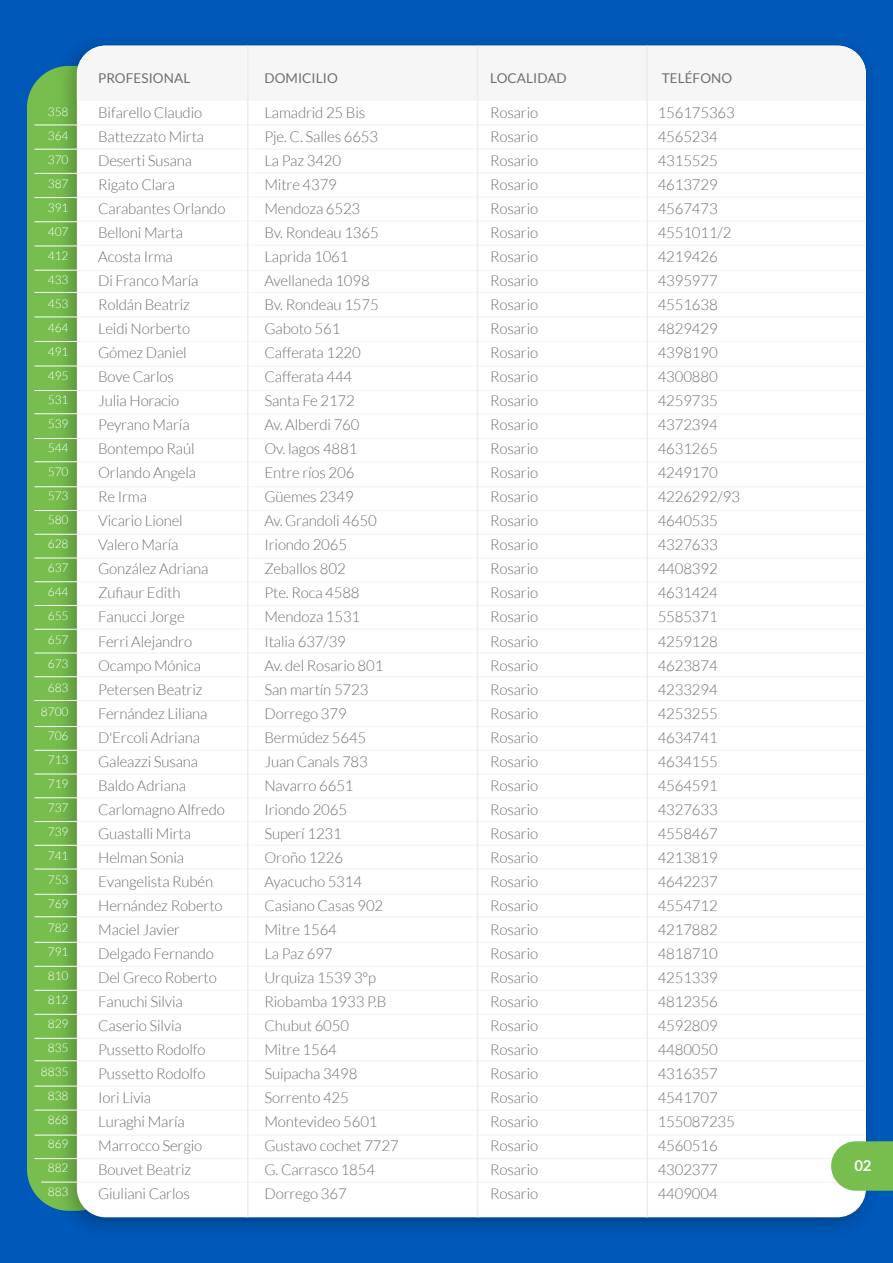
<style>
.page{position:relative;width:893px;height:1263px;background:#0058b8}
.page>*{position:absolute;margin:0;border:0;box-sizing:border-box;transform-origin:0 0}
.t1{font:300 15px/24px "Lato";letter-spacing:-.01em;color:#6f6f6e}
.t2{font:700 15px "Lato";color:#fff}
.t3{font:13.5px "Lato";letter-spacing:.005em;color:#6f6f6e}
.t4{font:300 12px/24px "Lato";letter-spacing:-.01em;color:#fff;text-align:center}
</style>
<div class="page">
<div style="left:27px;top:66px;width:92px;height:1145px;background:#77be4e;border-radius:42px"></div>
<img style="left:49px;top:44px;width:819px;height:1185px">
<div style="left:77px;top:46px;width:789px;height:1171px;background:#fff;border-radius:29px"></div>
<div style="left:77px;top:46px;width:789px;height:55px;background:#f6f6f6"></div>
<hr style="left:77px;top:124px;width:789px;height:2px;background:#f6f6f6">
<hr style="left:77px;top:148px;width:789px;height:2px;background:#f6f6f6">
<hr style="left:77px;top:172px;width:789px;height:2px;background:#f6f6f6">
<hr style="left:77px;top:196px;width:789px;height:2px;background:#f6f6f6">
<hr style="left:77px;top:220px;width:789px;height:2px;background:#f6f6f6">
<hr style="left:77px;top:244px;width:789px;height:2px;background:#f6f6f6">
<hr style="left:77px;top:270px;width:789px;height:1px;background:#f6f6f6">
<hr style="left:77px;top:292px;width:789px;height:1px;background:#f6f6f6">
<hr style="left:77px;top:316px;width:789px;height:2px;background:#f6f6f6">
<hr style="left:77px;top:341px;width:789px;height:1px;background:#f6f6f6">
<hr style="left:77px;top:365px;width:789px;height:2px;background:#f6f6f6">
<hr style="left:77px;top:390px;width:789px;height:1px;background:#f6f6f6">
<hr style="left:77px;top:413px;width:789px;height:1px;background:#f6f6f6">
<hr style="left:77px;top:438px;width:789px;height:1px;background:#f6f6f6">
<hr style="left:77px;top:461px;width:789px;height:1px;background:#f6f6f6">
<hr style="left:77px;top:486px;width:789px;height:1px;background:#f6f6f6">
<hr style="left:77px;top:510px;width:789px;height:1px;background:#f6f6f6">
<hr style="left:77px;top:533px;width:789px;height:2px;background:#f6f6f6">
<hr style="left:77px;top:557px;width:789px;height:2px;background:#f6f6f6">
<hr style="left:77px;top:581px;width:789px;height:1px;background:#f6f6f6">
<hr style="left:77px;top:605px;width:789px;height:1px;background:#f6f6f6">
<hr style="left:77px;top:628px;width:789px;height:2px;background:#f6f6f6">
<hr style="left:77px;top:652px;width:789px;height:2px;background:#f6f6f6">
<hr style="left:77px;top:676px;width:789px;height:1px;background:#f6f6f6">
<hr style="left:77px;top:700px;width:789px;height:1px;background:#f6f6f6">
<hr style="left:77px;top:726px;width:789px;height:1px;background:#f6f6f6">
<hr style="left:77px;top:749px;width:789px;height:2px;background:#f6f6f6">
<hr style="left:77px;top:773px;width:789px;height:2px;background:#f6f6f6">
<hr style="left:77px;top:797px;width:789px;height:1px;background:#f6f6f6">
<hr style="left:77px;top:821px;width:789px;height:1px;background:#f6f6f6">
<hr style="left:77px;top:844px;width:789px;height:2px;background:#f6f6f6">
<hr style="left:77px;top:868px;width:789px;height:2px;background:#f6f6f6">
<hr style="left:77px;top:893px;width:789px;height:2px;background:#f6f6f6">
<hr style="left:77px;top:916px;width:789px;height:1px;background:#f6f6f6">
<hr style="left:77px;top:941px;width:789px;height:2px;background:#f6f6f6">
<hr style="left:77px;top:965px;width:789px;height:2px;background:#f6f6f6">
<hr style="left:77px;top:989px;width:789px;height:2px;background:#f6f6f6">
<hr style="left:77px;top:1013px;width:789px;height:2px;background:#f6f6f6">
<hr style="left:77px;top:1037px;width:789px;height:2px;background:#f6f6f6">
<hr style="left:77px;top:1060px;width:789px;height:1px;background:#f6f6f6">
<hr style="left:77px;top:1085px;width:789px;height:2px;background:#f6f6f6">
<hr style="left:77px;top:1109px;width:789px;height:2px;background:#f6f6f6">
<hr style="left:77px;top:1134px;width:789px;height:2px;background:#f6f6f6">
<hr style="left:77px;top:1158px;width:789px;height:1px;background:#f6f6f6">
<hr style="left:77px;top:1181px;width:789px;height:2px;background:#f6f6f6">
<hr style="left:35px;top:125px;width:42px;height:1px;background:#fff">
<hr style="left:35px;top:149px;width:42px;height:1px;background:#fff">
<hr style="left:35px;top:173px;width:42px;height:1px;background:#fff">
<hr style="left:35px;top:197px;width:42px;height:1px;background:#fff">
<hr style="left:35px;top:221px;width:42px;height:1px;background:#fff">
<hr style="left:35px;top:246px;width:42px;height:1px;background:#fff">
<hr style="left:35px;top:270px;width:42px;height:1px;background:#fff">
<hr style="left:35px;top:292px;width:42px;height:1px;background:#fff">
<hr style="left:35px;top:317px;width:42px;height:1px;background:#fff">
<hr style="left:35px;top:341px;width:42px;height:1px;background:#fff">
<hr style="left:35px;top:366px;width:42px;height:1px;background:#fff">
<hr style="left:35px;top:390px;width:42px;height:1px;background:#fff">
<hr style="left:35px;top:413px;width:42px;height:1px;background:#fff">
<hr style="left:35px;top:438px;width:42px;height:1px;background:#fff">
<hr style="left:35px;top:461px;width:42px;height:1px;background:#fff">
<hr style="left:35px;top:486px;width:42px;height:1px;background:#fff">
<hr style="left:35px;top:510px;width:42px;height:1px;background:#fff">
<hr style="left:35px;top:534px;width:42px;height:1px;background:#fff">
<hr style="left:35px;top:558px;width:42px;height:1px;background:#fff">
<hr style="left:35px;top:581px;width:42px;height:1px;background:#fff">
<hr style="left:35px;top:605px;width:42px;height:1px;background:#fff">
<hr style="left:35px;top:629px;width:42px;height:1px;background:#fff">
<hr style="left:35px;top:653px;width:42px;height:1px;background:#fff">
<hr style="left:35px;top:676px;width:42px;height:1px;background:#fff">
<hr style="left:35px;top:700px;width:42px;height:1px;background:#fff">
<hr style="left:35px;top:726px;width:42px;height:1px;background:#fff">
<hr style="left:35px;top:750px;width:42px;height:1px;background:#fff">
<hr style="left:35px;top:774px;width:42px;height:1px;background:#fff">
<hr style="left:35px;top:797px;width:42px;height:1px;background:#fff">
<hr style="left:35px;top:821px;width:42px;height:1px;background:#fff">
<hr style="left:35px;top:845px;width:42px;height:1px;background:#fff">
<hr style="left:35px;top:869px;width:42px;height:1px;background:#fff">
<hr style="left:35px;top:894px;width:42px;height:1px;background:#fff">
<hr style="left:35px;top:916px;width:42px;height:1px;background:#fff">
<hr style="left:35px;top:942px;width:42px;height:1px;background:#fff">
<hr style="left:35px;top:966px;width:42px;height:1px;background:#fff">
<hr style="left:35px;top:990px;width:42px;height:1px;background:#fff">
<hr style="left:35px;top:1014px;width:42px;height:1px;background:#fff">
<hr style="left:35px;top:1038px;width:42px;height:1px;background:#fff">
<hr style="left:35px;top:1060px;width:42px;height:1px;background:#fff">
<hr style="left:35px;top:1086px;width:42px;height:1px;background:#fff">
<hr style="left:35px;top:1110px;width:42px;height:1px;background:#fff">
<hr style="left:35px;top:1135px;width:42px;height:1px;background:#fff">
<hr style="left:35px;top:1158px;width:42px;height:1px;background:#fff">
<hr style="left:41px;top:1182px;width:36px;height:1px;background:#fff">
<hr style="left:247px;top:46px;width:2px;height:1171px;background:#ededed">
<hr style="left:646px;top:46px;width:2px;height:1171px;background:#ededed">
<hr style="left:477px;top:46px;width:1px;height:1171px;background:#ededed">
<svg style="left:831px;top:1141px;width:62px;height:50px;background:#83c35f"></svg>
<p class="t3" style="left:98px;top:71px;width:94px">PROFESIONAL</p>
<p class="t3" style="left:264px;top:71px;width:75px">DOMICILIO</p>
<p class="t3" style="left:490px;top:71px;width:78px">LOCALIDAD</p>
<p class="t3" style="left:662px;top:71px;width:72px">TELÉFONO</p>
<p class="t1" style="left:98px;top:101px;width:129px">Bifarello Claudio<br>Battezzato Mirta<br>Deserti Susana<br>Rigato Clara<br>Carabantes Orlando<br>Belloni Marta<br>Acosta Irma<br>Di Franco María<br>Roldán Beatriz<br>Leidi Norberto<br>Gómez Daniel<br>Bove Carlos<br>Julia Horacio<br>Peyrano María<br>Bontempo Raúl<br>Orlando Angela<br>Re Irma<br>Vicario Lionel<br>Valero María<br>González Adriana<br>Zufiaur Edith<br>Fanucci Jorge<br>Ferri Alejandro<br>Ocampo Mónica<br>Petersen Beatriz<br>Fernández Liliana<br>D'Ercoli Adriana<br>Galeazzi Susana<br>Baldo Adriana<br>Carlomagno Alfredo<br>Guastalli Mirta<br>Helman Sonia<br>Evangelista Rubén<br>Hernández Roberto<br>Maciel Javier<br>Delgado Fernando<br>Del Greco Roberto<br>Fanuchi Silvia<br>Caserio Silvia<br>Pussetto Rodolfo<br>Pussetto Rodolfo<br>Iori Livia<br>Luraghi María<br>Marrocco Sergio<br>Bouvet Beatriz<br>Giuliani Carlos</p>
<p class="t1" style="left:264px;top:101px;width:136px">Lamadrid 25 Bis<br>Pje. C. Salles 6653<br>La Paz 3420<br>Mitre 4379<br>Mendoza 6523<br>Bv. Rondeau 1365<br>Laprida 1061<br>Avellaneda 1098<br>Bv. Rondeau 1575<br>Gaboto 561<br>Cafferata 1220<br>Cafferata 444<br>Santa Fe 2172<br>Av. Alberdi 760<br>Ov. lagos 4881<br>Entre ríos 206<br>Güemes 2349<br>Av. Grandoli 4650<br>Iriondo 2065<br>Zeballos 802<br>Pte. Roca 4588<br>Mendoza 1531<br>Italia 637/39<br>Av. del Rosario 801<br>San martín 5723<br>Dorrego 379<br>Bermúdez 5645<br>Juan Canals 783<br>Navarro 6651<br>Iriondo 2065<br>Superí 1231<br>Oroño 1226<br>Ayacucho 5314<br>Casiano Casas 902<br>Mitre 1564<br>La Paz 697<br>Urquiza 1539 3ºp<br>Riobamba 1933 P.B<br>Chubut 6050<br>Mitre 1564<br>Suipacha 3498<br>Sorrento 425<br>Montevideo 5601<br>Gustavo cochet 7727<br>G. Carrasco 1854<br>Dorrego 367</p>
<p class="t4" style="left:41px;top:100px;width:29px">358<br>364<br>370<br>387<br>391<br>407<br>412<br>433<br>453<br>464<br>491<br>495<br>531<br>539<br>544<br>570<br>573<br>580<br>628<br>637<br>644<br>655<br>657<br>673<br>683<br>8700<br>706<br>713<br>719<br>737<br>739<br>741<br>753<br>769<br>782<br>791<br>810<br>812<br>829<br>835<br>8835<br>838<br>868<br>869<br>882<br>883</p>
<p class="t1" style="left:658px;top:101px;width:84px">156175363<br>4565234<br>4315525<br>4613729<br>4567473<br>4551011/2<br>4219426<br>4395977<br>4551638<br>4829429<br>4398190<br>4300880<br>4259735<br>4372394<br>4631265<br>4249170<br>4226292/93<br>4640535<br>4327633<br>4408392<br>4631424<br>5585371<br>4259128<br>4623874<br>4233294<br>4253255<br>4634741<br>4634155<br>4564591<br>4327633<br>4558467<br>4213819<br>4642237<br>4554712<br>4217882<br>4818710<br>4251339<br>4812356<br>4592809<br>4480050<br>4316357<br>4541707<br>155087235<br>4560516<br>4302377<br>4409004</p>
<p class="t1" style="left:490px;top:101px;width:50px;text-align:justify">Rosario Rosario Rosario Rosario Rosario Rosario Rosario Rosario Rosario Rosario Rosario Rosario Rosario Rosario Rosario Rosario Rosario Rosario Rosario Rosario Rosario Rosario Rosario Rosario Rosario Rosario Rosario Rosario Rosario Rosario Rosario Rosario Rosario Rosario Rosario Rosario Rosario Rosario Rosario Rosario Rosario Rosario Rosario Rosario Rosario Rosario</p>
<p class="t2" style="left:854px;top:1157px;width:19px">02</p>
</div>
